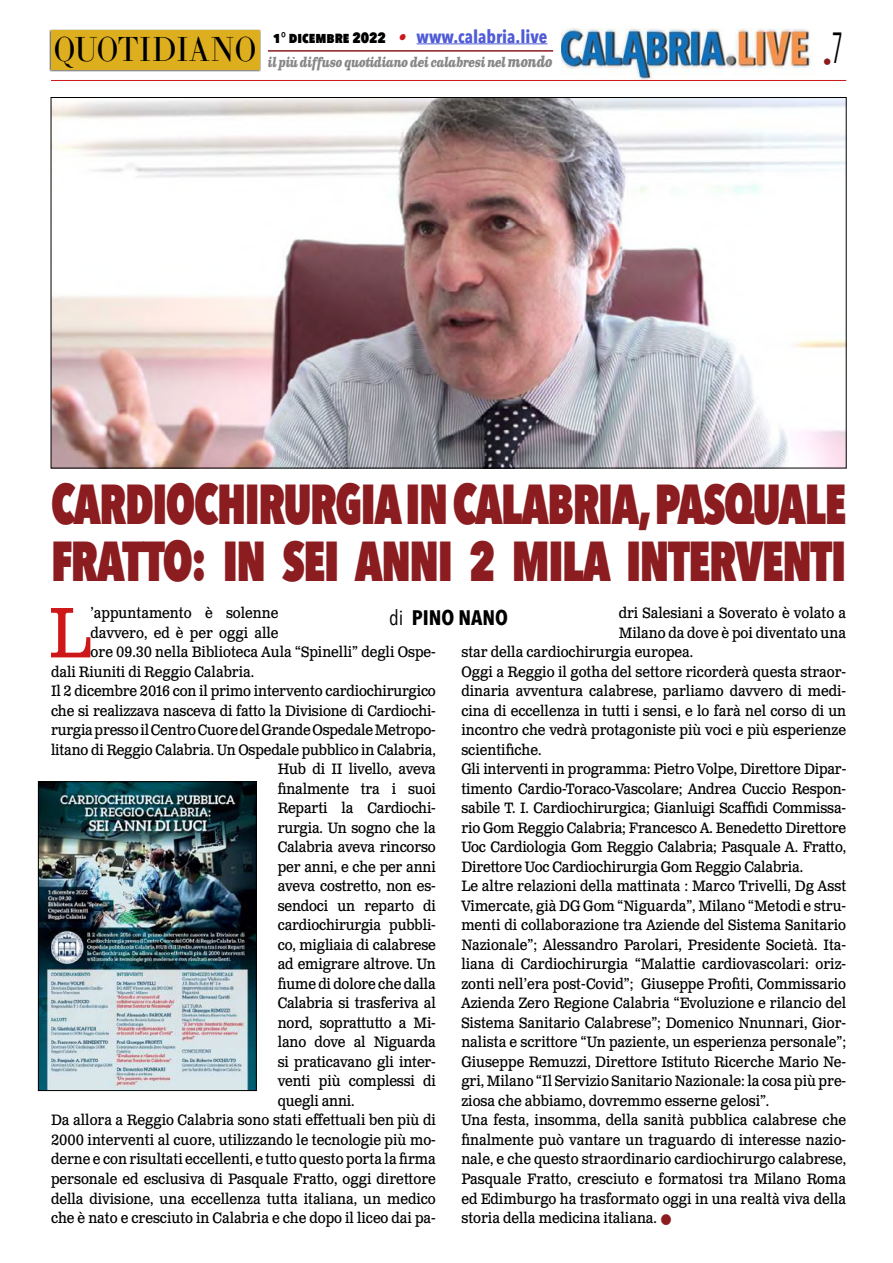
<style>
.page{position:relative;width:893px;height:1263px;background:#fff}
.page>*{position:absolute;margin:0;border:0;box-sizing:border-box;transform-origin:0 0}
.t1{font:71.25px "Clarendon Text Pro";color:#cd1719;scale:.9 1}
.t2{font:800 56.1px/57px "Avenir Next Condensed";letter-spacing:-.03em;color:#8b1c1f;scale:.82 1}
.t3{font:34.2px "LTC Bodoni 175 Pro";color:#000;scale:.88 1}
.t4{font:700 21px "Avenir Next Condensed";color:#000}
.t5{font:700 18px "Avenir Next Condensed";color:#4f5cd6}
.t6{font:18px "Avenir Next Condensed";color:#8b1c1f}
.t7{font:15px "Clarendon Text Pro";color:#000;scale:.9 1}
.t8{font:italic 700 13.5px "Clarendon Text Pro";letter-spacing:-.05em;color:#878787;scale:.79 1}
.s1{font-weight:800;font-size:15px;color:#000}
.s2{font-family:"Clarendon Text Pro";font-style:italic;font-size:16.5px;color:#ca181a}
.s3{font-size:15px}
.s4{font-weight:400}
</style>
<div class="page">
<img style="left:561px;top:28px;width:251px;height:52px">
<hr style="left:51px;top:80px;width:795px;height:1px;background:#cd1719">
<div style="left:49px;top:29px;width:212px;height:43px;background:#000;opacity:.75"></div>
<div style="left:51px;top:31px;width:208px;height:39px;background:#ddae1e"></div>
<hr style="left:417px;top:43px;width:130px;height:1px;background:#4f5cd6">
<hr style="left:268px;top:50px;width:285px;height:2px;background:#8b1c1f">
<img style="left:53px;top:99px;width:791px;height:367px">
<img style="left:40px;top:783px;width:214px;height:306px">
<div style="left:38px;top:781px;width:218px;height:310px;border:1px solid #000"></div>
<h3 class="t3" style="left:54px;top:27px;width:232px">QUOTIDIANO</h3>
<p class="t5" style="left:273px;top:25px;width:276px"><span class="s1">1° dicembre 2022</span> <span class="s2">•</span> www.calabria.live</p>
<p class="t8" style="left:268px;top:53px;width:362px">il più diffuso quotidiano dei calabresi nel <span class="s3">mondo</span></p>
<p class="t6" style="left:823px;top:46px;width:22px">•<sup>7</sup></p>
<h2 class="t2" style="left:51px;top:475px;width:971px">CARDIOCHIRURGIA IN CALABRIA, PASQUALE<br>FRATTO: IN SEI ANNI 2 MILA INTERVENTI</h2>
<h1 class="t1" style="left:49px;top:590px;width:48px">L</h1>
<p class="t7" style="left:91px;top:604px;width:210px">’appuntamento è solenne</p>
<p class="t7" style="left:619px;top:604px;width:254px">dri Salesiani a Soverato è volato a</p>
<p class="t7" style="left:619px;top:624px;width:254px">Milano da dove è poi diventato una</p>
<p class="t7" style="left:461px;top:643px;width:259px">star della cardiochirurgia europea.</p>
<p class="t7" style="left:461px;top:663px;width:429px">Oggi a Reggio il gotha del settore ricorderà questa straor-</p>
<p class="t7" style="left:461px;top:682px;width:429px">dinaria avventura calabrese, parliamo davvero di medi-</p>
<p class="t7" style="left:461px;top:702px;width:429px">cina di eccellenza in tutti i sensi, e lo farà nel corso di un</p>
<p class="t7" style="left:461px;top:721px;width:429px">incontro che vedrà protagoniste più voci e più esperienze</p>
<p class="t7" style="left:461px;top:741px;width:91px">scientifiche.</p>
<p class="t7" style="left:461px;top:760px;width:429px">Gli interventi in programma: Pietro Volpe, Direttore Dipar-</p>
<p class="t7" style="left:461px;top:780px;width:429px">timento Cardio-Toraco-Vascolare; Andrea Cuccio Respon-</p>
<p class="t7" style="left:461px;top:799px;width:429px">sabile T. I. Cardiochirurgica; Gianluigi Scaffidi Commissa-</p>
<p class="t7" style="left:461px;top:819px;width:429px">rio Gom Reggio Calabria; Francesco A. Benedetto Direttore</p>
<p class="t7" style="left:461px;top:838px;width:429px">Uoc Cardiologia Gom Reggio Calabria; Pasquale A. Fratto,</p>
<p class="t7" style="left:461px;top:858px;width:381px">Direttore Uoc Cardiochirurgia Gom Reggio Calabria.</p>
<p class="t7" style="left:461px;top:877px;width:429px">Le altre relazioni della mattinata : Marco Trivelli, Dg Asst</p>
<p class="t7" style="left:461px;top:897px;width:429px">Vimercate, già DG Gom “Niguarda”, Milano “Metodi e stru-</p>
<p class="t7" style="left:461px;top:916px;width:429px">menti di collaborazione tra Aziende del Sistema Sanitario</p>
<p class="t7" style="left:461px;top:936px;width:429px">Nazionale”; Alessandro Parolari, Presidente Società. Ita-</p>
<p class="t7" style="left:461px;top:955px;width:429px">liana di Cardiochirurgia “Malattie cardiovascolari: oriz-</p>
<p class="t7" style="left:461px;top:975px;width:429px">zonti nell’era post-Covid”; Giuseppe Profiti, Commissario</p>
<p class="t7" style="left:461px;top:994px;width:429px">Azienda Zero Regione Calabria “Evoluzione e rilancio del</p>
<p class="t7" style="left:461px;top:1014px;width:429px">Sistema Sanitario Calabrese”; Domenico Nnunnari, Gior-</p>
<p class="t7" style="left:461px;top:1033px;width:429px">nalista e scrittore “Un paziente, un esperienza personale”;</p>
<p class="t7" style="left:461px;top:1053px;width:429px">Giuseppe Remuzzi, Direttore Istituto Ricerche Mario Ne-</p>
<p class="t7" style="left:461px;top:1072px;width:429px">gri, Milano “Il Servizio Sanitario Nazionale: la cosa più pre-</p>
<p class="t7" style="left:461px;top:1092px;width:344px">ziosa che abbiamo, dovremmo esserne gelosi”.</p>
<p class="t7" style="left:461px;top:1111px;width:429px">Una festa, insomma, della sanità pubblica calabrese che</p>
<p class="t7" style="left:461px;top:1131px;width:429px">finalmente può vantare un traguardo di interesse nazio-</p>
<p class="t7" style="left:461px;top:1150px;width:429px">nale, e che questo straordinario cardiochirurgo calabrese,</p>
<p class="t7" style="left:461px;top:1170px;width:429px">Pasquale Fratto, cresciuto e formatosi tra Milano Roma</p>
<p class="t7" style="left:461px;top:1189px;width:429px">ed Edimburgo ha trasformato oggi in una realtà viva della</p>
<p class="t7" style="left:461px;top:1209px;width:219px">storia della medicina italiana.</p>
<h3 class="t4" style="left:389px;top:605px;width:121px"><span class="s4">di</span> PINO NANO</h3>
<p class="t7" style="left:91px;top:624px;width:210px">davvero, ed è per oggi alle</p>
<p class="t7" style="left:91px;top:643px;width:385px">ore 09.30 nella Biblioteca Aula “Spinelli” degli Ospe-</p>
<p class="t7" style="left:51px;top:663px;width:227px">dali Riuniti di Reggio Calabria.</p>
<p class="t7" style="left:51px;top:682px;width:429px">Il 2 dicembre 2016 con il primo intervento cardiochirurgico</p>
<p class="t7" style="left:51px;top:702px;width:429px">che si realizzava nasceva di fatto la Divisione di Cardiochi-</p>
<p class="t7" style="left:51px;top:721px;width:429px">rurgia presso il Centro Cuore del Grande Ospedale Metropo-</p>
<p class="t7" style="left:51px;top:741px;width:429px">litano di Reggio Calabria. Un Ospedale pubblico in Calabria,</p>
<p class="t7" style="left:278px;top:760px;width:177px">Hub di II livello, aveva</p>
<p class="t7" style="left:278px;top:780px;width:177px">finalmente tra i suoi</p>
<p class="t7" style="left:278px;top:799px;width:177px">Reparti la Cardiochi-</p>
<p class="t7" style="left:278px;top:819px;width:177px">rurgia. Un sogno che la</p>
<p class="t7" style="left:278px;top:838px;width:177px">Calabria aveva rincorso</p>
<p class="t7" style="left:278px;top:858px;width:177px">per anni, e che per anni</p>
<p class="t7" style="left:278px;top:877px;width:177px">aveva costretto, non es-</p>
<p class="t7" style="left:278px;top:897px;width:177px">sendoci un reparto di</p>
<p class="t7" style="left:278px;top:916px;width:177px">cardiochirurgia pubbli-</p>
<p class="t7" style="left:278px;top:936px;width:177px">co, migliaia di calabrese</p>
<p class="t7" style="left:278px;top:955px;width:177px">ad emigrare altrove. Un</p>
<p class="t7" style="left:278px;top:975px;width:177px">fiume di dolore che dalla</p>
<p class="t7" style="left:278px;top:994px;width:177px">Calabria si trasferiva al</p>
<p class="t7" style="left:278px;top:1014px;width:177px">nord, soprattutto a Mi-</p>
<p class="t7" style="left:278px;top:1033px;width:177px">lano dove al Niguarda</p>
<p class="t7" style="left:278px;top:1053px;width:177px">si praticavano gli inter-</p>
<p class="t7" style="left:278px;top:1072px;width:177px">venti più complessi di</p>
<p class="t7" style="left:278px;top:1092px;width:87px">quegli anni.</p>
<p class="t7" style="left:51px;top:1111px;width:429px">Da allora a Reggio Calabria sono stati effettuali ben più di</p>
<p class="t7" style="left:51px;top:1131px;width:429px">2000 interventi al cuore, utilizzando le tecnologie più mo-</p>
<p class="t7" style="left:51px;top:1150px;width:429px">derne e con risultati eccellenti, e tutto questo porta la firma</p>
<p class="t7" style="left:51px;top:1170px;width:429px">personale ed esclusiva di Pasquale Fratto, oggi direttore</p>
<p class="t7" style="left:51px;top:1189px;width:429px">della divisione, una eccellenza tutta italiana, un medico</p>
<p class="t7" style="left:51px;top:1209px;width:429px">che è nato e cresciuto in Calabria e che dopo il liceo dai pa-</p>
</div>
